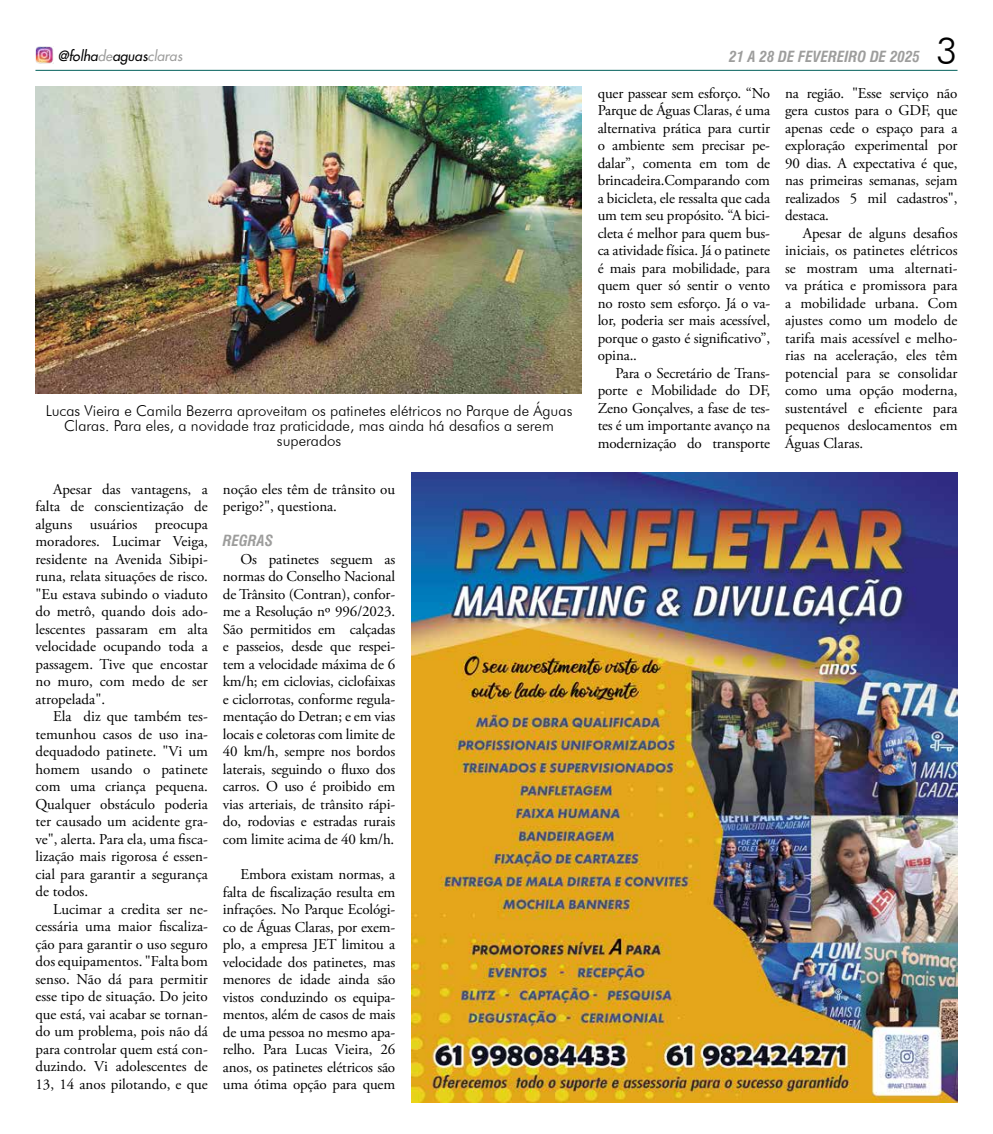
<style>
.page{position:relative;width:993px;height:1134px;background:#fff}
.page>*{position:absolute;margin:0;border:0;box-sizing:border-box;transform-origin:0 0}
.t1{font:300 37px "Futura BT";color:#000}
.t2{font:15px/17.5px "Adobe Garamond Pro";letter-spacing:-.01em;color:#000;text-align:justify}
.t3{font:300 15px/15px "Futura BT";color:#000;text-align:center}
.t4{font:italic 700 condensed 15px "Swiss 721 BT";color:#9d9d9c}
.t5{font:italic 13.75px "Futura 2";color:#000}
.s1{color:#9d9d9c}
</style>
<div class="page">
<hr style="left:35px;top:70px;width:922px;height:1px;background:#00605b">
<img style="left:35px;top:46px;width:18px;height:18px">
<img style="left:35px;top:86px;width:546px;height:308px">
<img style="left:411px;top:472px;width:546px;height:630px">
<p class="t5" style="left:58px;top:47px;width:126px">@folha<span class="s1">de</span>aguas<span class="s1">claras</span></p>
<p class="t4" style="left:728px;top:48px;width:192px">21 A 28 DE FEVEREIRO DE 2025</p>
<h1 class="t1" style="left:935px;top:28px;width:23px">3</h1>
<p class="t3" style="left:46px;top:403px;width:528px">Lucas Vieira e Camila Bezerra aproveitam os patinetes elétricos no Parque de Águas<br>Claras. Para eles, a novidade traz praticidade, mas ainda há desafios a serem superados</p>
<p class="t2" style="left:35px;top:481px;width:174px;text-indent:18px">Apesar das vantagens, a falta de conscientização de alguns usuários preocupa moradores. Lucimar Veiga, residente na Avenida Sibipi&shy;runa, relata situações de risco. "Eu estava subindo o viaduto do metrô, quando dois ado&shy;lescentes passaram em alta velocidade ocupando toda a passagem. Tive que encostar no muro, com medo de ser atropelada".</p>
<p class="t2" style="left:35px;top:708px;width:174px;text-indent:18px">Ela diz que também tes&shy;temunhou casos de uso ina&shy;dequadodo patinete. "Vi um homem usando o patinete com uma criança pequena.<br>Qualquer obstáculo poderia ter causado um acidente gra&shy;ve", alerta. Para ela, uma fisca&shy;lização mais rigorosa é essen&shy;cial para garantir a segurança de todos.</p>
<p class="t2" style="left:35px;top:901px;width:174px;text-indent:18px">Lucimar a credita ser ne&shy;cessária uma maior fiscaliza&shy;ção para garantir o uso seguro dos equipamentos. "Falta bom senso. Não dá para permitir esse tipo de situação. Do jeito que está, vai acabar se tornan&shy;do um problema, pois não dá para controlar quem está con&shy;duzindo. Vi adolescentes de 13, 14 anos pilotando, e que</p>
<p class="t2" style="left:223px;top:481px;width:174px">noção eles têm de trânsito ou perigo?", questiona.</p>
<p class="t4" style="left:223px;top:532px;width:52px">REGRAS</p>
<p class="t2" style="left:223px;top:551px;width:174px;text-indent:18px">Os patinetes seguem as normas do Conselho Nacional de Trânsito (Contran), confor&shy;me a Resolução nº 996/2023.<br>São permitidos em calçadas e passeios, desde que respei&shy;tem a velocidade máxima de 6 km/h; em ciclovias, ciclofaixas e ciclorrotas, conforme regula&shy;mentação do Detran; e em vias locais e coletoras com limite de 40 km/h, sempre nos bordos laterais, seguindo o fluxo dos carros. O uso é proibido em vias arteriais, de trânsito rápi&shy;do, rodovias e estradas rurais com limite acima de 40 km/h.</p>
<p class="t2" style="left:223px;top:866px;width:174px;text-indent:18px">Embora existam normas, a falta de fiscalização resulta em infrações. No Parque Ecológi&shy;co de Águas Claras, por exem&shy;plo, a empresa JET limitou a velocidade dos patinetes, mas menores de idade ainda são vistos conduzindo os equipa&shy;mentos, além de casos de mais de uma pessoa no mesmo apa&shy;relho. Para Lucas Vieira, 26 anos, os patinetes elétricos são uma ótima opção para quem</p>
<p class="t2" style="left:597px;top:85px;width:174px">quer passear sem esforço. “No Parque de Águas Claras, é uma alternativa prática para curtir o ambiente sem precisar pe&shy;dalar”, comenta em tom de brincadeira.Comparando com a bicicleta, ele ressalta que cada um tem seu propósito. “A bici&shy;cleta é melhor para quem bus&shy;ca atividade física. Já o patinete é mais para mobilidade, para quem quer só sentir o vento no rosto sem esforço. Já o va&shy;lor, poderia ser mais acessível, porque o gasto é significativo”, opina..</p>
<p class="t2" style="left:597px;top:365px;width:174px;text-indent:18px">Para o Secretário de Trans&shy;porte e Mobilidade do DF, Zeno Gonçalves, a fase de tes&shy;tes é um importante avanço na modernização do transporte</p>
<p class="t2" style="left:784px;top:85px;width:174px">na região. "Esse serviço não gera custos para o GDF, que apenas cede o espaço para a exploração experimental por 90 dias. A expectativa é que, nas primeiras semanas, sejam realizados 5 mil cadastros", destaca.</p>
<p class="t2" style="left:784px;top:225px;width:174px;text-indent:18px">Apesar de alguns desafios iniciais, os patinetes elétricos se mostram uma alternati&shy;va prática e promissora para a mobilidade urbana. Com ajustes como um modelo de tarifa mais acessível e melho&shy;rias na aceleração, eles têm potencial para se consolidar como uma opção moderna, sustentável e eficiente para pequenos deslocamentos em Águas Claras.</p>
</div>
